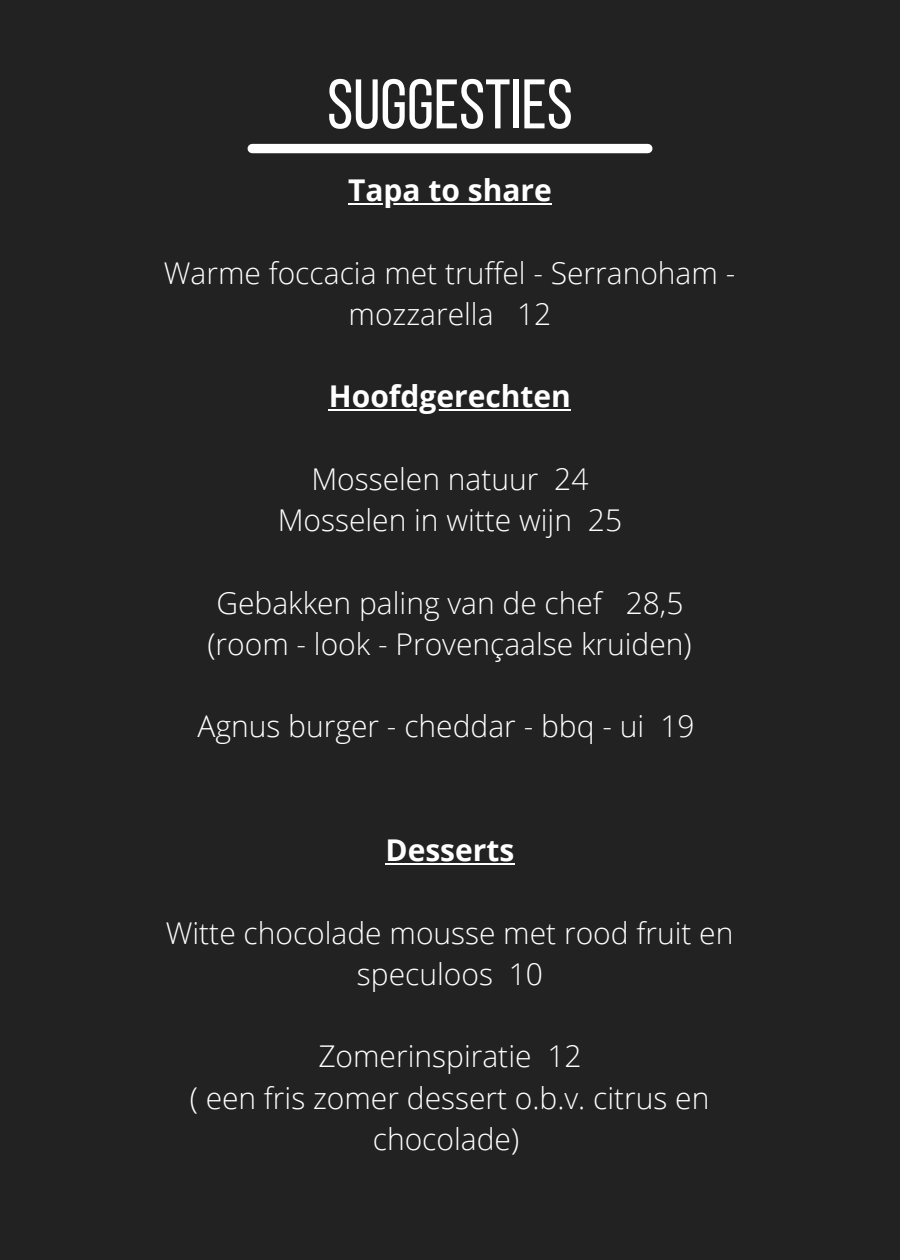
<style>
.page{position:relative;width:900px;height:1260px;background:#222}
.page>*{position:absolute;margin:0;border:0;box-sizing:border-box;transform-origin:0 0}
.t1{font:70px "Bebas Neue";color:#fff}
.t2{font:300 30px/41.2px "Open Sans";color:#fff;text-align:center}
.t3{font:700 30px "Open Sans";color:#fff}
</style>
<div class="page">
<hr style="left:348px;top:203px;width:204px;height:2px;background:#fff">
<hr style="left:329px;top:409px;width:242px;height:2px;background:#fff">
<hr style="left:385px;top:863px;width:129px;height:2px;background:#fff">
<div style="left:252px;top:144px;width:396px;height:9px;background:#fff"></div>
<p class="t1" style="left:327px;top:76px;width:247px">SUGGESTIES</p>
<p class="t3" style="left:348px;top:169px;width:205px">Tapa to share</p>
<p class="t2" style="left:164px;top:251px;width:573px">Warme foccacia met truffel - Serranoham - mozzarella 12</p>
<p class="t3" style="left:329px;top:375px;width:244px">Hoofdgerechten</p>
<p class="t2" style="left:311px;top:458px;width:279px">Mosselen natuur 24</p>
<p class="t2" style="left:278px;top:499px;width:346px">Mosselen in witte wijn 25</p>
<p class="t2" style="left:216px;top:581px;width:469px">Gebakken paling van de chef 28,5</p>
<p class="t2" style="left:207px;top:623px;width:486px">(room - look - Provençaalse kruiden)</p>
<p class="t2" style="left:198px;top:705px;width:499px">Agnus burger - cheddar - bbq - ui 19</p>
<p class="t3" style="left:385px;top:829px;width:130px">Desserts</p>
<p class="t2" style="left:166px;top:911px;width:569px">Witte chocolade mousse met rood fruit en speculoos 10</p>
<p class="t2" style="left:318px;top:1035px;width:265px">Zomerinspiratie 12</p>
<p class="t2" style="left:190px;top:1076px;width:521px">( een fris zomer dessert o.b.v. citrus en chocolade)</p>
</div>
